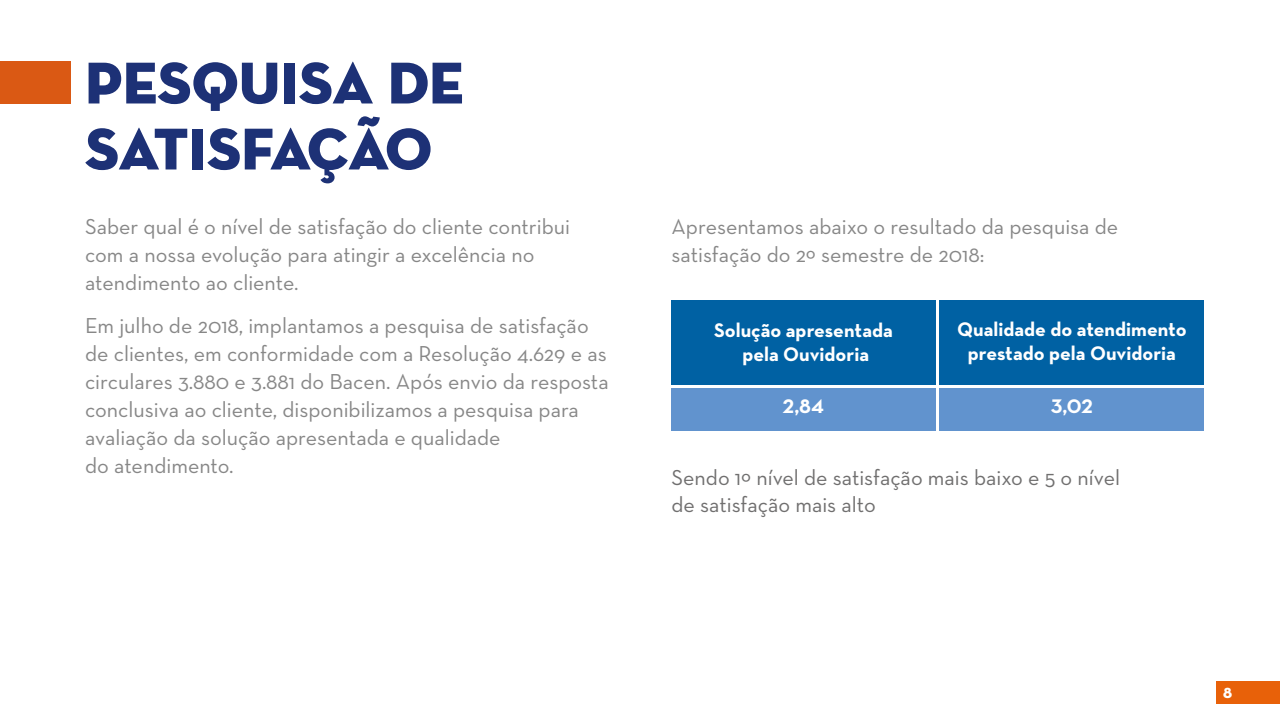
<style>
.page{position:relative;width:1280px;height:720px;background:#fff}
.page>*{position:absolute;margin:0;border:0;box-sizing:border-box;transform-origin:0 0}
.t1{font:60px/66px "Neutra Disp Titling";color:#1d3176}
.t2{font:22px/28px "Neutra Text";color:#878787}
.t3{font:22px/26.4px "Neutra Text";color:#706f6f}
.t4{font:700 20px/24px "Neutra Text";color:#fff;text-align:center}
.t5{font:20px "Neutra Text Bold Alt";color:#fff}
.t6{font:15px "Neutra Disp Titling";color:#fff}
</style>
<div class="page">
<div style="left:0;top:61px;width:70px;height:43px;background:#da5914"></div>
<div style="left:672px;top:300px;width:264px;height:85px;background:#0061a3"></div>
<div style="left:940px;top:300px;width:264px;height:85px;background:#0061a3"></div>
<div style="left:672px;top:388px;width:264px;height:42px;background:#6193ce"></div>
<div style="left:940px;top:388px;width:264px;height:42px;background:#6193ce"></div>
<div style="left:1216px;top:681px;width:64px;height:23px;background:#e86109"></div>
<h1 class="t1" style="left:85px;top:50px;width:380px">PESQUISA DE<br>SATISFAÇÃO</h1>
<p class="t2" style="left:85px;top:213px;width:487px">Saber qual é o nível de satisfação do cliente contribui com a nossa evolução para atingir a excelência no atendimento ao cliente.</p>
<p class="t2" style="left:85px;top:311px;width:525px">Em julho de 2018, implantamos a pesquisa de satisfação de clientes, em conformidade com a Resolução 4.629 e as circulares 3.880 e 3.881 do Bacen. Após envio da resposta conclusiva ao cliente, disponibilizamos a pesquisa para avaliação da solução apresentada e qualidade<br>do atendimento.</p>
<p class="t4" style="left:714px;top:318px;width:180px">Solução apresentada pela Ouvidoria</p>
<p class="t2" style="left:672px;top:213px;width:448px">Apresentamos abaixo o resultado da pesquisa de satisfação do 2º semestre de 2018:</p>
<p class="t4" style="left:957px;top:316px;width:231px">Qualidade do atendimento prestado pela Ouvidoria</p>
<p class="t5" style="left:1051px;top:394px;width:43px">3,02</p>
<p class="t5" style="left:783px;top:394px;width:43px">2,84</p>
<p class="t3" style="left:672px;top:464px;width:450px">Sendo 1º nível de satisfação mais baixo e 5 o nível de satisfação mais alto</p>
<p class="t6" style="left:1223px;top:683px;width:11px">8</p>
</div>
